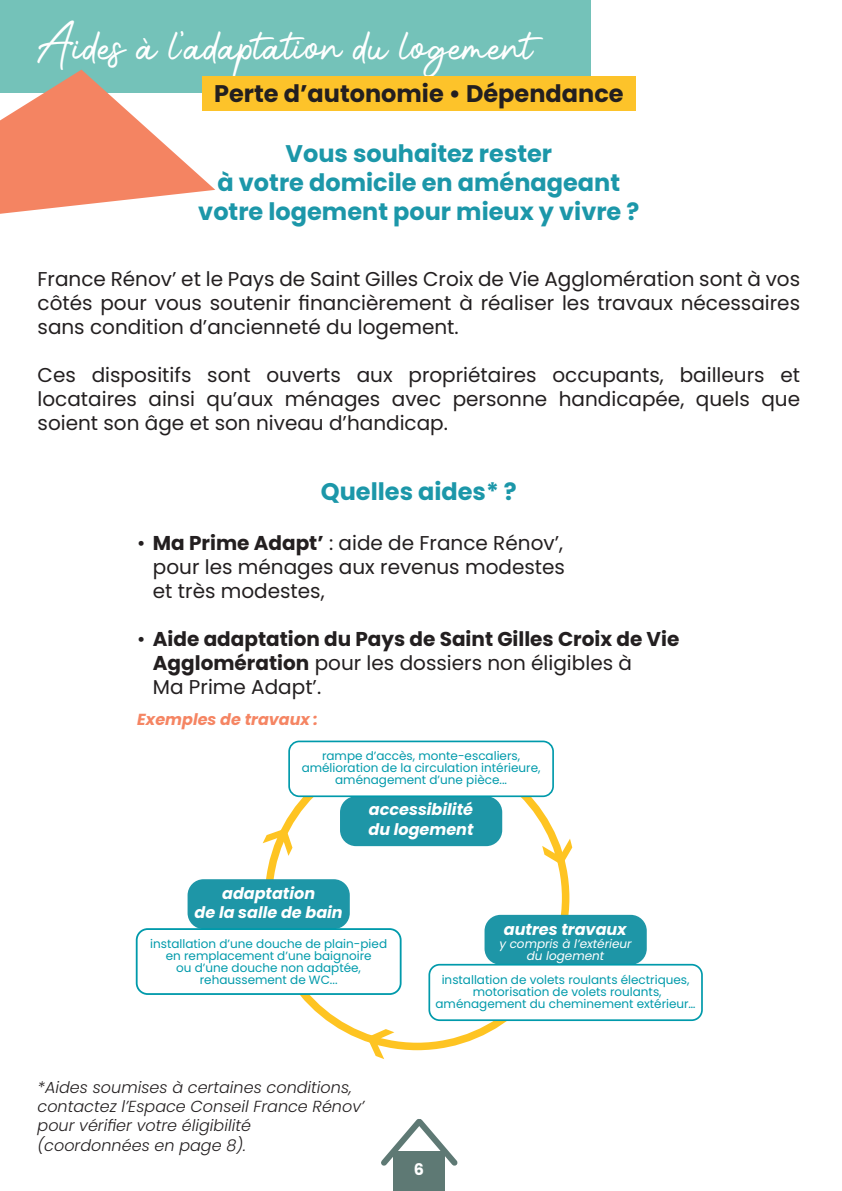
<style>
.page{position:relative;width:842px;height:1191px;background:#fff}
.page>*{position:absolute;margin:0;border:0;box-sizing:border-box;transform-origin:0 0}
.t1{font:48px "Photoshoot";color:#fff}
.t2{font:700 24px "Poppins";color:#1c97a9}
.t3{font:700 24px "Poppins";color:#231f20}
.t4{font:20px/24px "Poppins";color:#231f20;text-align:justify}
.t5{font:700 20px/24px "Poppins";color:#231f20}
.t6{font:italic 300 16px "Poppins";color:#231f20}
.t7{font:italic 700 16px/19.2px "Poppins";color:#fff}
.t8{font:italic 700 16px "Poppins";color:#f58563}
.t9{font:700 16px "Poppins";color:#fff}
.t10{font:12px/12px "Poppins";color:#009aab;text-align:center}
.t11{font:italic 12px/12px "Poppins";color:#fff;text-align:center}
.s1{font-weight:700}
.s2{font-weight:400}
</style>
<div class="page">
<div style="left:393px;top:1151px;width:51px;height:40px;background:#5e7974"></div>
<svg style="left:381px;top:1119px;width:77px;height:52px"></svg>
<div style="left:0;top:0;width:590px;height:93px;background:#74c2b9"></div>
<div style="left:202px;top:77px;width:434px;height:34px;background:#fdc32a"></div>
<svg style="left:0;top:70px;width:215px;height:144px"></svg>
<svg style="left:263px;top:828px;width:29px;height:28px"></svg>
<svg style="left:542px;top:838px;width:30px;height:27px"></svg>
<svg style="left:367px;top:1029px;width:27px;height:30px"></svg>
<div style="left:340px;top:796px;width:162px;height:50px;background:#1e96a7;border-radius:16px"></div>
<div style="left:188px;top:879px;width:162px;height:50px;background:#1e96a7;border-radius:16px"></div>
<div style="left:484px;top:915px;width:163px;height:49px;background:#1e96a7;border-radius:16px"></div>
<div style="left:136px;top:928px;width:266px;height:67px;border:2px solid #009aab;border-radius:11px"></div>
<div style="left:428px;top:963px;width:275px;height:58px;border:2px solid #009aab;border-radius:10px"></div>
<div style="left:288px;top:740px;width:266px;height:57px;border:2px solid #009aab;border-radius:10px"></div>
<p class="t1" style="left:38px;top:13px;width:497px">Aides à l’adaptation du logement</p>
<p class="t3" style="left:214px;top:79px;width:411px">Perte d’autonomie • Dépendance</p>
<p class="t2" style="left:286px;top:140px;width:268px">Vous souhaitez rester</p>
<p class="t2" style="left:218px;top:169px;width:404px">à votre domicile en aménageant</p>
<p class="t2" style="left:198px;top:198px;width:443px">votre logement pour mieux y vivre ?</p>
<p class="t4" style="left:38px;top:267px;width:764px">France Rénov’ et le Pays de Saint Gilles Croix de Vie Agglomération sont à vos côtés pour vous soutenir financièrement à réaliser les travaux nécessaires sans condition d’ancienneté du logement.</p>
<p class="t4" style="left:38px;top:363px;width:764px">Ces dispositifs sont ouverts aux propriétaires occupants, bailleurs et locataires ainsi qu’aux ménages avec personne handicapée, quels que soient son âge et son niveau d’handicap.</p>
<p class="t2" style="left:321px;top:478px;width:197px">Quelles aides* ?</p>
<p class="t4" style="left:137px;top:531px;width:427px">• <span class="s1">Ma Prime Adapt’</span> : aide de France Rénov’,</p>
<p class="t4" style="left:153px;top:555px;width:414px">pour les ménages aux revenus modestes</p>
<p class="t4" style="left:153px;top:579px;width:173px">et très modestes,</p>
<p class="t5" style="left:153px;top:627px;width:528px;text-indent:-16px"><span class="s2">•</span> Aide adaptation du Pays de Saint Gilles Croix de Vie<br>Agglomération <span class="s2">pour les dossiers non éligibles à</span></p>
<p class="t4" style="left:153px;top:675px;width:170px">Ma Prime Adapt’.</p>
<p class="t8" style="left:137px;top:709px;width:182px">Exemples de travaux :</p>
<p class="t10" style="left:302px;top:750px;width:240px">rampe d’accès, monte-escaliers, amélioration de la circulation intérieure, aménagement d’une pièce...</p>
<p class="t7" style="left:195px;top:884px;width:150px;text-align:center">adaptation<br>de la salle de bain</p>
<p class="t7" style="left:368px;top:800px;width:107px">accessibilité du logement</p>
<p class="t10" style="left:150px;top:938px;width:238px">installation d’une douche de plain-pied en remplacement d’une baignoire<br>ou d’une douche non adaptée, rehaussement de WC...</p>
<p class="t6" style="left:38px;top:1078px;width:316px">*Aides soumises à certaines conditions,</p>
<p class="t6" style="left:38px;top:1097px;width:328px">contactez l’Espace Conseil France Rénov’</p>
<p class="t6" style="left:38px;top:1116px;width:215px">pour vérifier votre éligibilité</p>
<p class="t6" style="left:38px;top:1135px;width:210px">(coordonnées en page 8).</p>
<p class="t7" style="left:504px;top:919px;width:124px">autres travaux</p>
<p class="t11" style="left:499px;top:937px;width:134px">y compris à l’extérieur du logement</p>
<p class="t10" style="left:435px;top:973px;width:262px">installation de volets roulants électriques, motorisation de volets roulants, aménagement du cheminement extérieur…</p>
<p class="t9" style="left:414px;top:1160px;width:12px">6</p>
</div>
